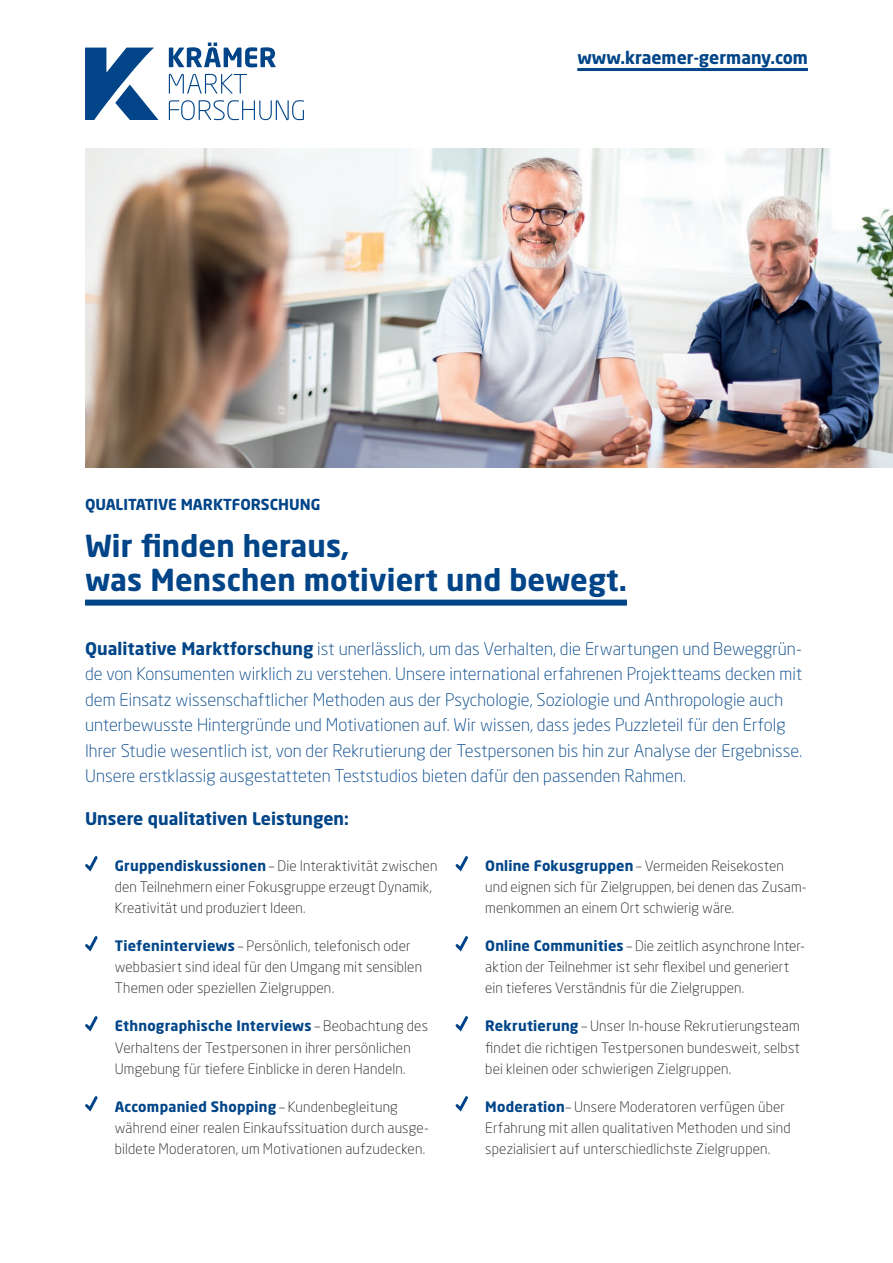
<style>
.page{position:relative;width:893px;height:1263px;background:#fff}
.page>*{position:absolute;margin:0;border:0;box-sizing:border-box;transform-origin:0 0}
.t1{font:700 30px/34px "Neo Sans Std";letter-spacing:.005em;color:#014588}
.t2{font:300 17.25px/25.5px "Neo Sans Std";letter-spacing:.005em;color:#014588}
.t3{font:700 17.25px "Neo Sans Std";color:#014588}
.t4{font:700 15px "Neo Sans Std";color:#014588}
.t5{font:300 14.25px/21px "Neo Sans Std";letter-spacing:.01em;color:#231f20}
.s1{font-weight:700}
.s2{font-weight:700;color:#014588}
</style>
<div class="page">
<svg style="left:85px;top:43px;width:219px;height:77px"></svg>
<img style="left:85px;top:149px;width:808px;height:319px">
<div style="left:85px;top:600px;width:542px;height:6px;background:#014588"></div>
<svg style="left:85px;top:856px;width:13px;height:16px"></svg>
<svg style="left:85px;top:936px;width:13px;height:16px"></svg>
<svg style="left:85px;top:1016px;width:13px;height:16px"></svg>
<svg style="left:85px;top:1096px;width:13px;height:16px"></svg>
<svg style="left:455px;top:856px;width:13px;height:16px"></svg>
<svg style="left:455px;top:936px;width:13px;height:16px"></svg>
<svg style="left:455px;top:1016px;width:13px;height:16px"></svg>
<svg style="left:455px;top:1096px;width:13px;height:16px"></svg>
<hr style="left:577px;top:68px;width:231px;height:3px;background:#014588">
<p class="t4" style="left:85px;top:495px;width:237px">QUALITATIVE MARKTFORSCHUNG</p>
<p class="t3" style="left:577px;top:46px;width:232px">www.kraemer-germany.com</p>
<h1 class="t1" style="left:85px;top:528px;width:544px">Wir finden heraus,<br>was Menschen motiviert und bewegt.</h1>
<p class="t2" style="left:85px;top:636px;width:719px"><span class="s1">Qualitative Marktforschung</span> ist unerlässlich, um das Verhalten, die Erwartungen und Beweggrün&shy;de von Konsumenten wirklich zu verstehen. Unsere international erfahrenen Projektteams decken mit dem Einsatz wissenschaftlicher Methoden aus der Psychologie, Soziologie und Anthropologie auch unterbewusste Hintergründe und Motivationen auf. Wir wissen, dass jedes Puzzleteil für den Erfolg Ihrer Studie wesentlich ist, von der Rekrutierung der Testpersonen bis hin zur Analyse der Ergebnisse.<br>Unsere erstklassig ausgestatteten Teststudios bieten dafür den passenden Rahmen.</p>
<p class="t3" style="left:85px;top:807px;width:265px">Unsere qualitativen Leistungen:</p>
<p class="t5" style="left:115px;top:856px;width:324px"><span class="s2">Gruppendiskussionen</span> – Die Interaktivität zwischen den Teilnehmern einer Fokusgruppe erzeugt Dynamik,<br>Kreativität und produziert Ideen.</p>
<p class="t5" style="left:115px;top:936px;width:309px"><span class="s2">Tiefeninterviews</span> – Persönlich, telefonisch oder webbasiert sind ideal für den Umgang mit sensiblen<br>Themen oder speziellen Zielgruppen.</p>
<p class="t5" style="left:115px;top:1016px;width:315px"><span class="s2">Ethnographische Interviews</span> – Beobachtung des<br>Verhaltens der Testpersonen in ihrer persönlichen<br>Umgebung für tiefere Einblicke in deren Handeln.</p>
<p class="t5" style="left:115px;top:1096px;width:316px"><span class="s2">Accompanied Shopping</span> – Kundenbegleitung während einer realen Einkaufssituation durch ausge&shy;bildete Moderatoren, um Motivationen aufzudecken.</p>
<p class="t5" style="left:485px;top:856px;width:323px"><span class="s2">Online Fokusgruppen</span> – Vermeiden Reisekosten und eignen sich für Zielgruppen, bei denen das Zusam&shy;menkommen an einem Ort schwierig wäre.</p>
<p class="t5" style="left:485px;top:936px;width:321px"><span class="s2">Online Communities</span> – Die zeitlich asynchrone Inter&shy;aktion der Teilnehmer ist sehr flexibel und generiert ein tieferes Verständnis für die Zielgruppen.</p>
<p class="t5" style="left:485px;top:1016px;width:316px;text-align:justify"><span class="s2">Rekrutierung</span> – Unser In-house Rekrutierungsteam findet die richtigen Testpersonen bundesweit, selbst bei kleinen oder schwierigen Zielgruppen.</p>
<p class="t5" style="left:485px;top:1096px;width:307px"><span class="s2">Moderation</span>– Unsere Moderatoren verfügen über<br>Erfahrung mit allen qualitativen Methoden und sind spezialisiert auf unterschiedlichste Zielgruppen.</p>
</div>
